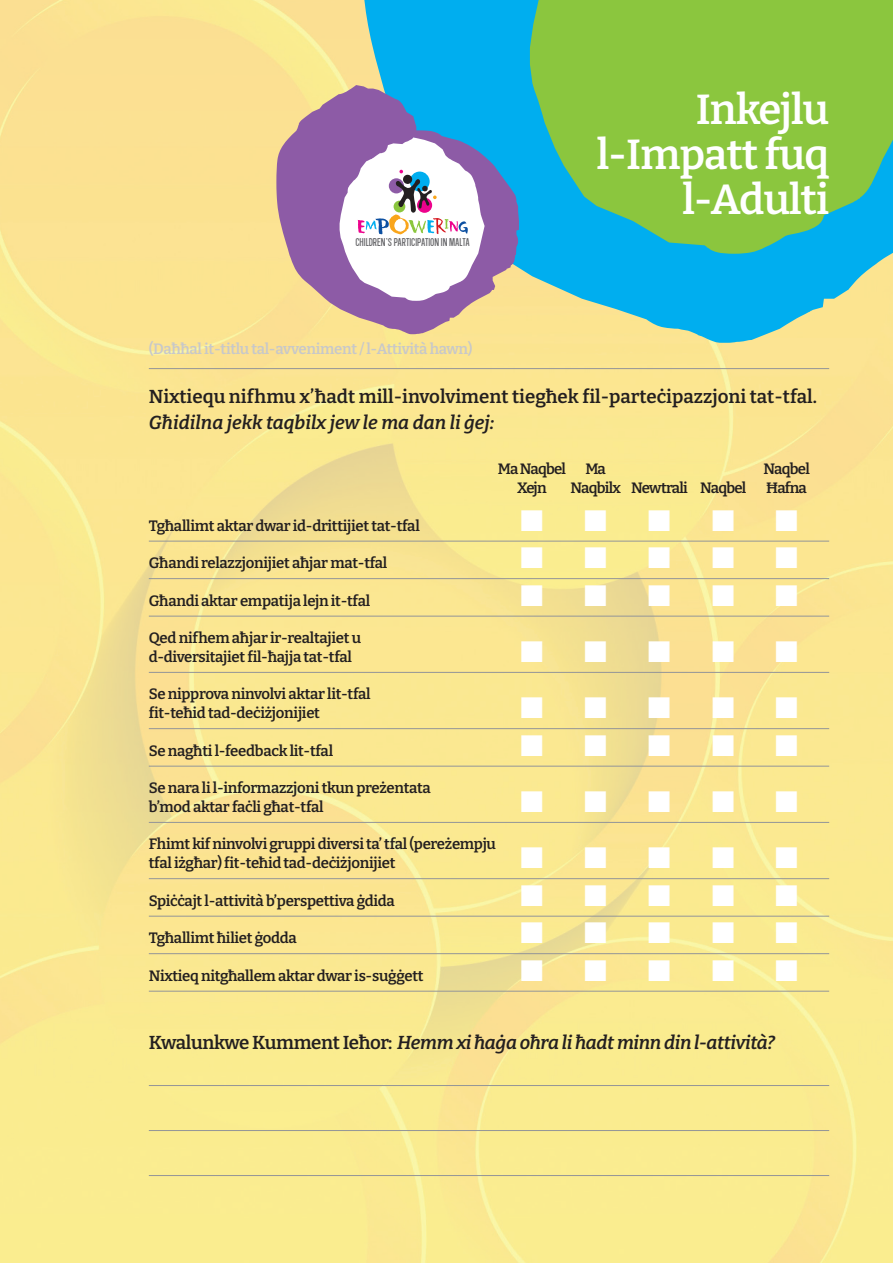
<style>
.page{position:relative;width:893px;height:1263px;background:#fff}
.page>*{position:absolute;margin:0;border:0;box-sizing:border-box;transform-origin:0 0}
.aa-contents-big-noline{font:600 42px/45px "Bitter";letter-spacing:-.02em;color:#fff;text-align:right}
.aa-contents-big-noline-2{font:30px "Zapf Dingbats ITC";color:#fff}
.aa-contents-big-noline-3{font:600 18.75px "Bitter";color:#231f20}
.aa-contents-big-noline-4{font:italic 600 18.75px "Bitter";letter-spacing:-.02em;color:#231f20}
.aa-contents-big-noline-5{font:italic 600 18.75px "Bitter";color:#231f20}
.aa-contents-big-noline-6{font:600 15px "Bitter";letter-spacing:-.02em;color:#231f20}
.aa-contents-big-noline-7{font:600 15px "Bitter";letter-spacing:-.02em;color:#c7c8ca}
.aa-contents-big-noline-8{font:600 15px "Bitter";letter-spacing:-.05em;color:#231f20}
.t1{font:500 11.25px "Davish";color:#636366}
.s1{font-style:normal}
</style>
<div class="page">
<img style="left:0;top:0;width:893px;height:1263px">
<hr style="left:149px;top:1085px;width:680px;height:1px;background:#939598">
<hr style="left:149px;top:1130px;width:680px;height:1px;background:#939598">
<hr style="left:149px;top:1175px;width:680px;height:1px;background:#939598">
<svg style="left:361px;top:0;width:532px;height:343px;background:#65c085"></svg>
<svg style="left:276px;top:85px;width:243px;height:249px"></svg>
<div style="left:410px;top:172px;width:20px;height:19px;background:#00aeef;border-radius:50%"></div>
<svg style="left:399px;top:170px;width:4px;height:3px"></svg>
<svg style="left:403px;top:174px;width:9px;height:10px"></svg>
<svg style="left:358px;top:179px;width:110px;height:55px"></svg>
<hr style="left:149px;top:368px;width:680px;height:1px;background:#939598">
<hr style="left:149px;top:541px;width:680px;height:1px;background:#939598">
<hr style="left:149px;top:578px;width:680px;height:1px;background:#939598">
<hr style="left:149px;top:616px;width:680px;height:1px;background:#939598">
<hr style="left:149px;top:672px;width:680px;height:1px;background:#939598">
<hr style="left:149px;top:728px;width:680px;height:1px;background:#939598">
<hr style="left:149px;top:766px;width:680px;height:1px;background:#939598">
<hr style="left:149px;top:822px;width:680px;height:1px;background:#939598">
<hr style="left:149px;top:878px;width:680px;height:1px;background:#939598">
<hr style="left:149px;top:916px;width:680px;height:1px;background:#939598">
<hr style="left:149px;top:953px;width:680px;height:1px;background:#939598">
<hr style="left:149px;top:991px;width:680px;height:1px;background:#939598">
<div style="left:521px;top:509px;width:85px;height:21px;background:#faec8f"></div>
<div style="left:649px;top:509px;width:93px;height:22px;background:#faeb90"></div>
<div style="left:521px;top:547px;width:94px;height:22px;background:#faed8f"></div>
<svg style="left:649px;top:547px;width:93px;height:22px;background:#fbe792"></svg>
<svg style="left:521px;top:584px;width:94px;height:22px;background:#f1df90"></svg>
<div style="left:649px;top:584px;width:93px;height:22px;background:#fbe491"></div>
<div style="left:521px;top:641px;width:94px;height:22px;background:#f5e290"></div>
<svg style="left:649px;top:641px;width:93px;height:22px;background:#f8e193"></svg>
<div style="left:521px;top:697px;width:94px;height:22px;background:#f9e690"></div>
<svg style="left:649px;top:697px;width:93px;height:22px;background:#f8df92"></svg>
<div style="left:521px;top:734px;width:94px;height:22px;background:#fae891"></div>
<svg style="left:649px;top:734px;width:93px;height:22px;background:#fae292"></svg>
<svg style="left:521px;top:791px;width:94px;height:22px;background:#f8e690"></svg>
<div style="left:649px;top:791px;width:93px;height:22px;background:#fbe691"></div>
<div style="left:521px;top:847px;width:94px;height:22px;background:#fbe991"></div>
<div style="left:649px;top:847px;width:93px;height:22px;background:#fbe990"></div>
<div style="left:521px;top:884px;width:94px;height:22px;background:#fbe791"></div>
<div style="left:649px;top:884px;width:93px;height:22px;background:#fbea8f"></div>
<svg style="left:521px;top:922px;width:94px;height:22px;background:#f2e391"></svg>
<svg style="left:649px;top:922px;width:93px;height:22px;background:#f9ea91"></svg>
<svg style="left:521px;top:959px;width:94px;height:22px;background:#f8e391"></svg>
<div style="left:649px;top:959px;width:93px;height:22px;background:#faea90"></div>
<p class="t1" style="left:356px;top:236px;width:116px">CHILDREN’S PARTICIPATION IN MALTA</p>
<p class="aa-contents-big-noline" style="left:696px;top:86px;width:135px">Inkejlu</p>
<p class="aa-contents-big-noline" style="left:597px;top:131px;width:234px">l-Impatt fuq l-Adulti</p>
<p class="aa-contents-big-noline-7" style="left:149px;top:339px;width:325px">(Daħħal it-titlu tal-avveniment / l-Attività hawn)</p>
<p class="aa-contents-big-noline-3" style="left:149px;top:385px;width:670px">Nixtiequ nifhmu x’ħadt mill-involviment tiegħek fil-parteċipazzjoni tat-tfal.</p>
<p class="aa-contents-big-noline-5" style="left:149px;top:411px;width:347px">Għidilna jekk taqbilx jew le ma dan li ġej:</p>
<p class="aa-contents-big-noline-8" style="left:498px;top:459px;width:70px">Ma Naqbel</p>
<p class="aa-contents-big-noline-6" style="left:585px;top:459px;width:22px">Ma</p>
<p class="aa-contents-big-noline-6" style="left:763px;top:459px;width:48px">Naqbel</p>
<p class="aa-contents-big-noline-6" style="left:517px;top:478px;width:31px">Xejn</p>
<p class="aa-contents-big-noline-8" style="left:570px;top:478px;width:177px">Naqbilx Newtrali Naqbel</p>
<p class="aa-contents-big-noline-6" style="left:766px;top:478px;width:42px">Ħafna</p>
<p class="aa-contents-big-noline-6" style="left:149px;top:516px;width:272px">Tgħallimt aktar dwar id-drittijiet tat-tfal</p>
<p class="aa-contents-big-noline-2" style="left:775px;top:506px;width:24px">■</p>
<p class="aa-contents-big-noline-6" style="left:149px;top:553px;width:240px">Għandi relazzjonijiet aħjar mat-tfal</p>
<p class="aa-contents-big-noline-2" style="left:775px;top:544px;width:24px">■</p>
<p class="aa-contents-big-noline-6" style="left:149px;top:591px;width:223px">Għandi aktar empatija lejn it-tfal</p>
<p class="aa-contents-big-noline-2" style="left:775px;top:581px;width:24px">■</p>
<p class="aa-contents-big-noline-6" style="left:149px;top:628px;width:214px">Qed nifhem aħjar ir-realtajiet u</p>
<p class="aa-contents-big-noline-6" style="left:149px;top:647px;width:205px">d-diversitajiet fil-ħajja tat-tfal</p>
<p class="aa-contents-big-noline-2" style="left:775px;top:637px;width:24px">■</p>
<p class="aa-contents-big-noline-6" style="left:149px;top:684px;width:223px">Se nipprova ninvolvi aktar lit-tfal</p>
<p class="aa-contents-big-noline-6" style="left:149px;top:703px;width:173px">fit-teħid tad-deċiżjonijiet</p>
<p class="aa-contents-big-noline-2" style="left:775px;top:694px;width:24px">■</p>
<p class="aa-contents-big-noline-6" style="left:149px;top:741px;width:186px">Se nagħti l-feedback lit-tfal</p>
<p class="aa-contents-big-noline-2" style="left:775px;top:731px;width:24px">■</p>
<p class="aa-contents-big-noline-6" style="left:149px;top:778px;width:283px">Se nara li l-informazzjoni tkun preżentata</p>
<p class="aa-contents-big-noline-6" style="left:149px;top:797px;width:176px">b’mod aktar faċli għat-tfal</p>
<p class="aa-contents-big-noline-2" style="left:775px;top:787px;width:24px">■</p>
<p class="aa-contents-big-noline-6" style="left:149px;top:834px;width:349px">Fhimt kif ninvolvi gruppi diversi ta’ tfal (pereżempju</p>
<p class="aa-contents-big-noline-6" style="left:149px;top:853px;width:248px">tfal iżgħar) fit-teħid tad-deċiżjonijiet</p>
<p class="aa-contents-big-noline-2" style="left:775px;top:844px;width:24px">■</p>
<p class="aa-contents-big-noline-6" style="left:149px;top:891px;width:247px">Spiċċajt l-attività b’perspettiva ġdida</p>
<p class="aa-contents-big-noline-2" style="left:775px;top:881px;width:24px">■</p>
<p class="aa-contents-big-noline-6" style="left:149px;top:928px;width:149px">Tgħallimt ħiliet ġodda</p>
<p class="aa-contents-big-noline-2" style="left:775px;top:919px;width:24px">■</p>
<p class="aa-contents-big-noline-6" style="left:149px;top:966px;width:276px">Nixtieq nitgħallem aktar dwar is-suġġett</p>
<p class="aa-contents-big-noline-2" style="left:775px;top:956px;width:24px">■</p>
<p class="aa-contents-big-noline-4" style="left:149px;top:1030px;width:628px"><span class="s1">Kwalunkwe Kumment Ieħor:</span> Hemm xi ħaġa oħra li ħadt minn din l-attività?</p>
</div>
